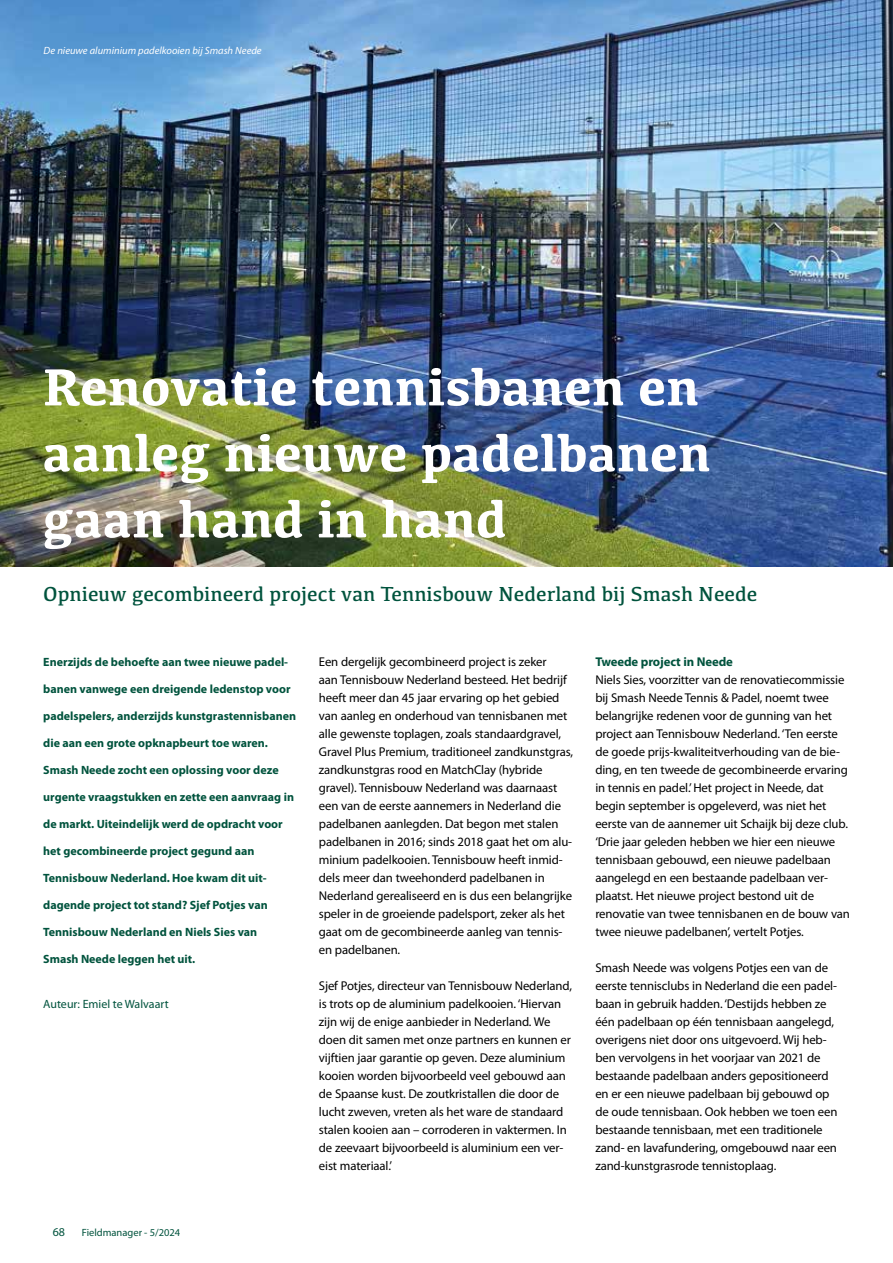
<style>
.page{position:relative;width:893px;height:1263px;background:#fff}
.page>*{position:absolute;margin:0;border:0;box-sizing:border-box;transform-origin:0 0}
.t1{font:700 54px/66px "Kefa";color:#fff}
.t2{font:21px "Kefa";color:#00533d}
.t3{font:12.75px/18px "Myriad Pro";letter-spacing:-.01em;color:#000}
.t4{font:700 12.75px "Myriad Pro";letter-spacing:-.01em;color:#00533d}
.t5{font:700 12px "Myriad Pro";color:#00533d}
.t6{font:12px "Myriad Pro";color:#00533d}
.t7{font:italic 10.5px "Myriad Pro";color:#fff}
.t8{font:10.5px "Myriad Pro";color:#00533d}
</style>
<div class="page">
<img style="left:0;top:0;width:893px;height:567px">
<p class="t7" style="left:44px;top:44px;width:220px">De nieuwe aluminium padelkooien bij Smash Neede</p>
<h1 class="t1" style="left:43px;top:351px;width:670px">Renovatie tennisbanen en aanleg nieuwe padelbanen gaan hand in hand</h1>
<h2 class="t2" style="left:43px;top:581px;width:715px">Opnieuw gecombineerd project van Tennisbouw Nederland bij Smash Neede</h2>
<p class="t5" style="left:43px;top:654px;width:246px">Enerzijds de behoefte aan twee nieuwe padel-</p>
<p class="t5" style="left:43px;top:681px;width:249px">banen vanwege een dreigende ledenstop voor</p>
<p class="t5" style="left:43px;top:708px;width:254px">padelspelers, anderzijds kunstgrastennisbanen</p>
<p class="t5" style="left:43px;top:735px;width:226px">die aan een grote opknapbeurt toe waren.</p>
<p class="t5" style="left:43px;top:762px;width:237px">Smash Neede zocht een oplossing voor deze</p>
<p class="t5" style="left:43px;top:789px;width:252px">urgente vraagstukken en zette een aanvraag in</p>
<p class="t5" style="left:43px;top:816px;width:241px">de markt. Uiteindelijk werd de opdracht voor</p>
<p class="t5" style="left:43px;top:843px;width:213px">het gecombineerde project gegund aan</p>
<p class="t5" style="left:43px;top:870px;width:225px">Tennisbouw Nederland. Hoe kwam dit uit-</p>
<p class="t5" style="left:43px;top:897px;width:226px">dagende project tot stand? Sjef Potjes van</p>
<p class="t5" style="left:43px;top:924px;width:216px">Tennisbouw Nederland en Niels Sies van</p>
<p class="t5" style="left:43px;top:951px;width:154px">Smash Neede leggen het uit.</p>
<p class="t6" style="left:43px;top:997px;width:127px">Auteur: Emiel te Walvaart</p>
<p class="t6" style="left:53px;top:1224px;width:14px">68</p>
<p class="t8" style="left:82px;top:1226px;width:100px">Fieldmanager - 5/2024</p>
<p class="t3" style="left:319px;top:653px;width:256px">Een dergelijk gecombineerd project is zeker<br>aan Tennisbouw Nederland besteed. Het bedrijf heeft meer dan 45 jaar ervaring op het gebied van aanleg en onderhoud van tennisbanen met alle gewenste toplagen, zoals standaardgravel, Gravel Plus Premium, traditioneel zandkunstgras, zandkunstgras rood en MatchClay (hybride gravel). Tennisbouw Nederland was daarnaast een van de eerste aannemers in Nederland die padelbanen aanlegden. Dat begon met stalen padelbanen in 2016; sinds 2018 gaat het om alu&shy;minium padelkooien. Tennisbouw heeft inmid&shy;dels meer dan tweehonderd padelbanen in Nederland gerealiseerd en is dus een belangrijke speler in de groeiende padelsport, zeker als het gaat om de gecombineerde aanleg van tennis&shy;en padelbanen.</p>
<p class="t3" style="left:319px;top:977px;width:255px">Sjef Potjes, directeur van Tennisbouw Nederland, is trots op de aluminium padelkooien. ‘Hiervan zijn wij de enige aanbieder in Nederland. We doen dit samen met onze partners en kunnen er vijftien jaar garantie op geven. Deze aluminium kooien worden bijvoorbeeld veel gebouwd aan de Spaanse kust. De zoutkristallen die door de lucht zweven, vreten als het ware de standaard stalen kooien aan – corroderen in vaktermen. In de zeevaart bijvoorbeeld is aluminium een ver&shy;eist materiaal.’</p>
<p class="t4" style="left:595px;top:653px;width:139px">Tweede project in Neede</p>
<p class="t3" style="left:595px;top:671px;width:256px">Niels Sies, voorzitter van de renovatiecommissie bij Smash Neede Tennis &amp; Padel, noemt twee belangrijke redenen voor de gunning van het project aan Tennisbouw Nederland. ‘Ten eerste de goede prijs-kwaliteitverhouding van de bie&shy;ding, en ten tweede de gecombineerde ervaring in tennis en padel.’ Het project in Neede, dat begin september is opgeleverd, was niet het eerste van de aannemer uit Schaijk bij deze club. ‘Drie jaar geleden hebben we hier een nieuwe tennisbaan gebouwd, een nieuwe padelbaan aangelegd en een bestaande padelbaan ver&shy;plaatst. Het nieuwe project bestond uit de renovatie van twee tennisbanen en de bouw van twee nieuwe padelbanen’, vertelt Potjes.</p>
<p class="t3" style="left:595px;top:959px;width:244px">Smash Neede was volgens Potjes een van de eerste tennisclubs in Nederland die een padel&shy;baan in gebruik hadden. ‘Destijds hebben ze één padelbaan op één tennisbaan aangelegd, overigens niet door ons uitgevoerd. Wij heb&shy;ben vervolgens in het voorjaar van 2021 de bestaande padelbaan anders gepositioneerd en er een nieuwe padelbaan bij gebouwd op de oude tennisbaan. Ook hebben we toen een bestaande tennisbaan, met een traditionele zand- en lavafundering, omgebouwd naar een zand-kunstgrasrode tennistoplaag.</p>
</div>
